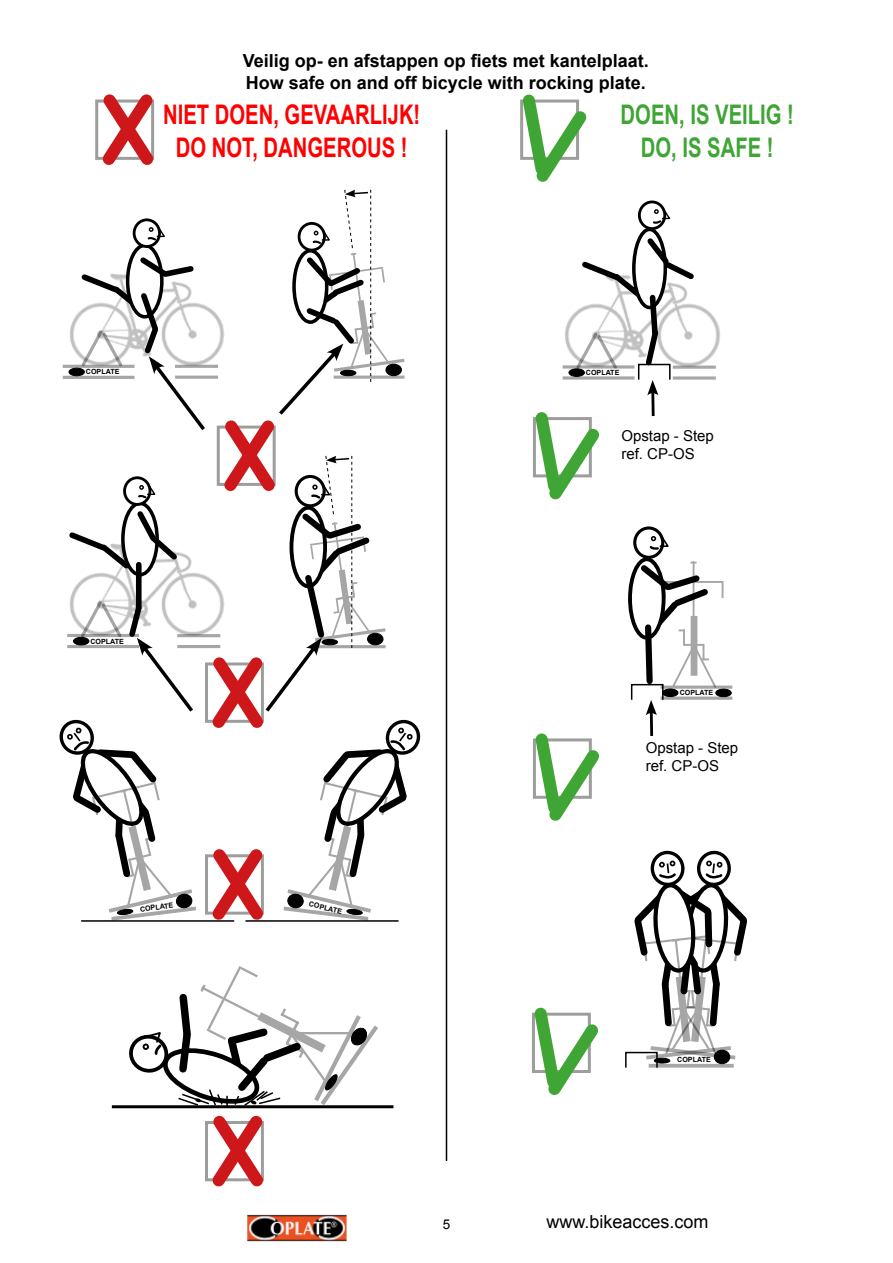
<style>
.page{position:relative;width:893px;height:1263px;background:#fff}
.page>*{position:absolute;margin:0;border:0;box-sizing:border-box;transform-origin:0 0}
.t1{font:700 27px "Arial";color:#f00;scale:.75 1}
.t2{font:700 27px "Arial";color:#3fa535;scale:.75 1}
.t3{font:700 18px/21.6px "Arial";color:#000}
.t4{font:18px "Arial";color:#000}
.t5{font:15px/18px "Arial";color:#000}
.t6{font:13.5px "Arial";color:#000}
.t7{font:700 7.2px "Arial";color:#000}
</style>
<div class="page">
<img style="left:247px;top:1215px;width:100px;height:26px">
<img style="left:562px;top:305px;width:159px;height:67px">
<svg style="left:563px;top:376px;width:72px;height:4px"></svg>
<svg style="left:563px;top:365px;width:11px;height:4px"></svg>
<div style="left:569px;top:369px;width:15px;height:7px;background:#000;border-radius:50%"></div>
<div style="left:569px;top:368px;width:16px;height:9px;border:1px solid #000;border-radius:50%"></div>
<svg style="left:673px;top:376px;width:43px;height:4px"></svg>
<hr style="left:673px;top:366px;width:43px;height:3px;background:#000">
<svg style="left:663px;top:696px;width:69px;height:4px"></svg>
<svg style="left:723px;top:685px;width:9px;height:4px"></svg>
<div style="left:663px;top:689px;width:15px;height:7px;background:#000;border-radius:50%"></div>
<div style="left:662px;top:689px;width:16px;height:8px;border:1px solid #000;border-radius:50%"></div>
<div style="left:716px;top:689px;width:15px;height:8px;background:#000;border-radius:50%"></div>
<div style="left:715px;top:689px;width:17px;height:8px;border:1px solid #000;border-radius:50%"></div>
<svg style="left:651px;top:396px;width:4px;height:20px"></svg>
<svg style="left:647px;top:380px;width:11px;height:16px"></svg>
<svg style="left:630px;top:559px;width:34px;height:79px"></svg>
<div style="left:628px;top:557px;width:38px;height:83px;border:4px solid #000;border-radius:50%"></div>
<svg style="left:635px;top:528px;width:28px;height:29px"></svg>
<div style="left:633px;top:526px;width:31px;height:33px;border:3px solid #000;border-radius:50%"></div>
<svg style="left:635px;top:559px;width:88px;height:130px"></svg>
<svg style="left:648px;top:534px;width:21px;height:17px"></svg>
<svg style="left:574px;top:233px;width:124px;height:138px"></svg>
<svg style="left:639px;top:202px;width:26px;height:27px"></svg>
<div style="left:638px;top:201px;width:28px;height:29px;border:3px solid #000;border-radius:50%"></div>
<svg style="left:651px;top:208px;width:20px;height:16px"></svg>
<hr style="left:650px;top:710px;width:3px;height:26px;background:#000">
<svg style="left:646px;top:700px;width:11px;height:15px"></svg>
<div style="left:638px;top:364px;width:33px;height:16px;border:2px solid #000"></div>
<div style="left:631px;top:684px;width:32px;height:16px;border:2px solid #000"></div>
<div style="left:625px;top:1052px;width:33px;height:16px;border:2px solid #000"></div>
<div style="left:714px;top:1050px;width:16px;height:14px;border:1px solid #000;border-radius:50%"></div>
<div style="left:654px;top:1058px;width:16px;height:5px;border:1px solid #000;border-radius:50%"></div>
<svg style="left:649px;top:1064px;width:85px;height:4px"></svg>
<svg style="left:629px;top:850px;width:118px;height:212px"></svg>
<svg style="left:95px;top:94px;width:60px;height:71px"></svg>
<svg style="left:520px;top:94px;width:67px;height:88px"></svg>
<svg style="left:533px;top:412px;width:66px;height:88px"></svg>
<svg style="left:533px;top:733px;width:66px;height:88px"></svg>
<hr style="left:112px;top:1105px;width:281px;height:3px;background:#000">
<svg style="left:532px;top:1007px;width:66px;height:88px"></svg>
<svg style="left:59px;top:189px;width:362px;height:733px"></svg>
<hr style="left:446px;top:130px;width:1px;height:1031px;background:#000">
<svg style="left:129px;top:966px;width:251px;height:221px"></svg>
<p class="t3" style="left:243px;top:51px;width:408px">Veilig op- en afstappen op fiets met kantelplaat.<br>How safe on and off bicycle with rocking plate.</p>
<h1 class="t1" style="left:163px;top:97px;width:345px">NIET DOEN, GEVAARLIJK!</h1>
<h1 class="t2" style="left:621px;top:97px;width:233px">DOEN, IS VEILIG !</h1>
<h1 class="t1" style="left:176px;top:129px;width:311px">DO NOT, DANGEROUS !</h1>
<h1 class="t2" style="left:641px;top:129px;width:179px">DO, IS SAFE !</h1>
<p class="t7" style="left:86px;top:367px;width:35px">COPLATE</p>
<p class="t7" style="left:90px;top:636px;width:35px">COPLATE</p>
<p class="t7" style="left:139px;top:904px;width:35px;rotate:-7deg">COPLATE</p>
<p class="t7" style="left:310px;top:899px;width:35px;rotate:13deg">COPLATE</p>
<p class="t7" style="left:586px;top:368px;width:35px">COPLATE</p>
<p class="t5" style="left:621px;top:427px;width:94px">Opstap - Step ref. CP-OS</p>
<p class="t7" style="left:680px;top:688px;width:35px">COPLATE</p>
<p class="t5" style="left:646px;top:739px;width:94px">Opstap - Step ref. CP-OS</p>
<p class="t7" style="left:677px;top:1055px;width:35px">COPLATE</p>
<p class="t6" style="left:443px;top:1215px;width:9px">5</p>
<p class="t4" style="left:546px;top:1210px;width:164px">www.bikeacces.com</p>
</div>
